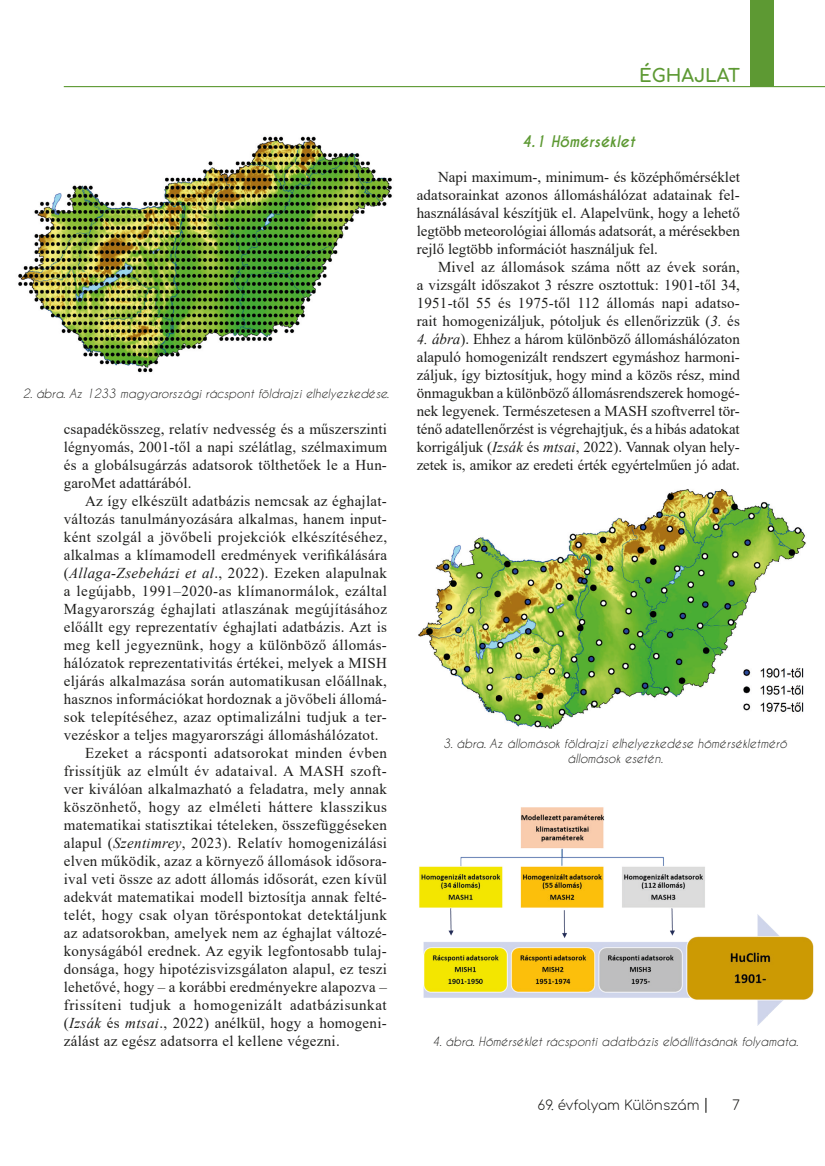
<style>
.page{position:relative;width:825px;height:1166px;background:#fff}
.page>*{position:absolute;margin:0;border:0;box-sizing:border-box;transform-origin:0 0}
.t1{font:700 18px "Comfortaa";color:#5d9933}
.törzsszöveg{font:15px/18px "Times New Roman";letter-spacing:.01em;color:#1d1d1b;text-align:justify}
.alcím-fejezetcím{font:italic 700 15px "Caviar Dreams";color:#5d9933}
.t2{font:300 13.5px "Comfortaa";color:#1d1d1b}
.képaláírás{font:italic 12px "Caviar Dreams";color:#1d1d1b}
.s1{font-style:italic}
</style>
<div class="page">
<hr style="left:64px;top:86px;width:761px;height:1px;background:#5d9933">
<div style="left:750px;top:0;width:24px;height:87px;background:#5d9933"></div>
<svg style="left:705px;top:1097px;width:1px;height:15px"></svg>
<img style="left:18px;top:136px;width:374px;height:237px">
<img style="left:418px;top:489px;width:388px;height:240px">
<img style="left:419px;top:807px;width:394px;height:218px">
<p class="képaláírás" style="left:23px;top:386px;width:368px">2. ábra. Az 1233 magyarországi rácspont földrajzi elhelyezkedése.</p>
<p class="törzsszöveg" style="left:64px;top:419px;width:325px">csapadékösszeg, relatív nedvesség és a műszerszinti légnyomás, 2001-től a napi szélátlag, szélmaximum és a globálsugárzás adatsorok tölthetőek le a Hun&shy;garoMet adattárából.</p>
<p class="törzsszöveg" style="left:64px;top:491px;width:325px;text-indent:21px">Az így elkészült adatbázis nemcsak az éghajlat&shy;változás tanulmányozására alkalmas, hanem input&shy;ként szolgál a jövőbeli projekciók elkészítéséhez, alkalmas a klímamodell eredmények verifikálására (<span class="s1">Allaga-Zsebeházi et al</span>., 2022). Ezeken alapulnak a legújabb, 1991–2020-as klímanormálok, ezáltal Magyarország éghajlati atlaszának megújításához előállt egy reprezentatív éghajlati adatbázis. Azt is meg kell jegyeznünk, hogy a különböző állomás&shy;hálózatok reprezentativitás értékei, melyek a MISH eljárás alkalmazása során automatikusan előállnak, hasznos információkat hordoznak a jövőbeli állomá&shy;sok telepítéséhez, azaz optimalizálni tudjuk a ter&shy;vezéskor a teljes magyarországi állomáshálózatot.</p>
<p class="törzsszöveg" style="left:64px;top:743px;width:325px;text-indent:21px">Ezeket a rácsponti adatsorokat minden évben frissítjük az elmúlt év adataival. A MASH szoft&shy;ver kiválóan alkalmazható a feladatra, mely annak köszönhető, hogy az elméleti háttere klasszikus matematikai statisztikai tételeken, összefüggéseken alapul (<span class="s1">Szentimrey</span>, 2023). Relatív homogenizálási elven működik, azaz a környező állomások idősora&shy;ival veti össze az adott állomás idősorát, ezen kívül adekvát matematikai modell biztosítja annak felté&shy;telét, hogy csak olyan töréspontokat detektáljunk az adatsorokban, amelyek nem az éghajlat változé&shy;konyságából erednek. Az egyik legfontosabb tulaj&shy;donsága, hogy hipotézisvizsgálaton alapul, ez teszi lehetővé, hogy – a korábbi eredményekre alapozva – frissíteni tudjuk a homogenizált adatbázisunkat (<span class="s1">Izsák</span> és <span class="s1">mtsai</span>., 2022) anélkül, hogy a homogeni&shy;zálást az egész adatsorra el kellene végezni.</p>
<p class="t1" style="left:639px;top:59px;width:102px">ÉGHAJLAT</p>
<p class="alcím-fejezetcím" style="left:522px;top:132px;width:115px">4.1 Hőmérséklet</p>
<p class="törzsszöveg" style="left:417px;top:167px;width:325px;text-indent:21px">Napi maximum-, minimum- és középhőmérséklet adatsorainkat azonos állomáshálózat adatainak fel&shy;használásával készítjük el. Alapelvünk, hogy a lehető legtöbb meteorológiai állomás adatsorát, a mérésekben rejlő legtöbb információt használjuk fel.</p>
<p class="törzsszöveg" style="left:417px;top:257px;width:325px;text-indent:21px">Mivel az állomások száma nőtt az évek során, a vizsgált időszakot 3 részre osztottuk: 1901-től 34, 1951-től 55 és 1975-től 112 állomás napi adatso&shy;rait homogenizáljuk, pótoljuk és ellenőrizzük (<span class="s1">3.</span> és</p>
<p class="törzsszöveg" style="left:417px;top:329px;width:325px"><span class="s1">4. ábra</span>). Ehhez a három különböző állomáshálózaton alapuló homogenizált rendszert egymáshoz harmoni&shy;záljuk, így biztosítjuk, hogy mind a közös rész, mind önmagukban a különböző állomásrendszerek homogé&shy;nek legyenek. Természetesen a MASH szoftverrel tör&shy;ténő adatellenőrzést is végrehajtjuk, és a hibás adatokat korrigáljuk (<span class="s1">Izsák</span> és <span class="s1">mtsai</span>, 2022). Vannak olyan hely&shy;zetek is, amikor az eredeti érték egyértelműen jó adat.</p>
<p class="képaláírás" style="left:443px;top:736px;width:345px">3. ábra. Az állomások földrajzi elhelyezkedése hőmérsékletmérő</p>
<p class="képaláírás" style="left:567px;top:751px;width:97px">állomások esetén.</p>
<p class="képaláírás" style="left:432px;top:1033px;width:368px">4. ábra. Hőmérséklet rácsponti adatbázis előállításának folyamata.</p>
<p class="t2" style="left:538px;top:1092px;width:163px">69. évfolyam Különszám</p>
<p class="t2" style="left:732px;top:1092px;width:9px">7</p>
</div>
